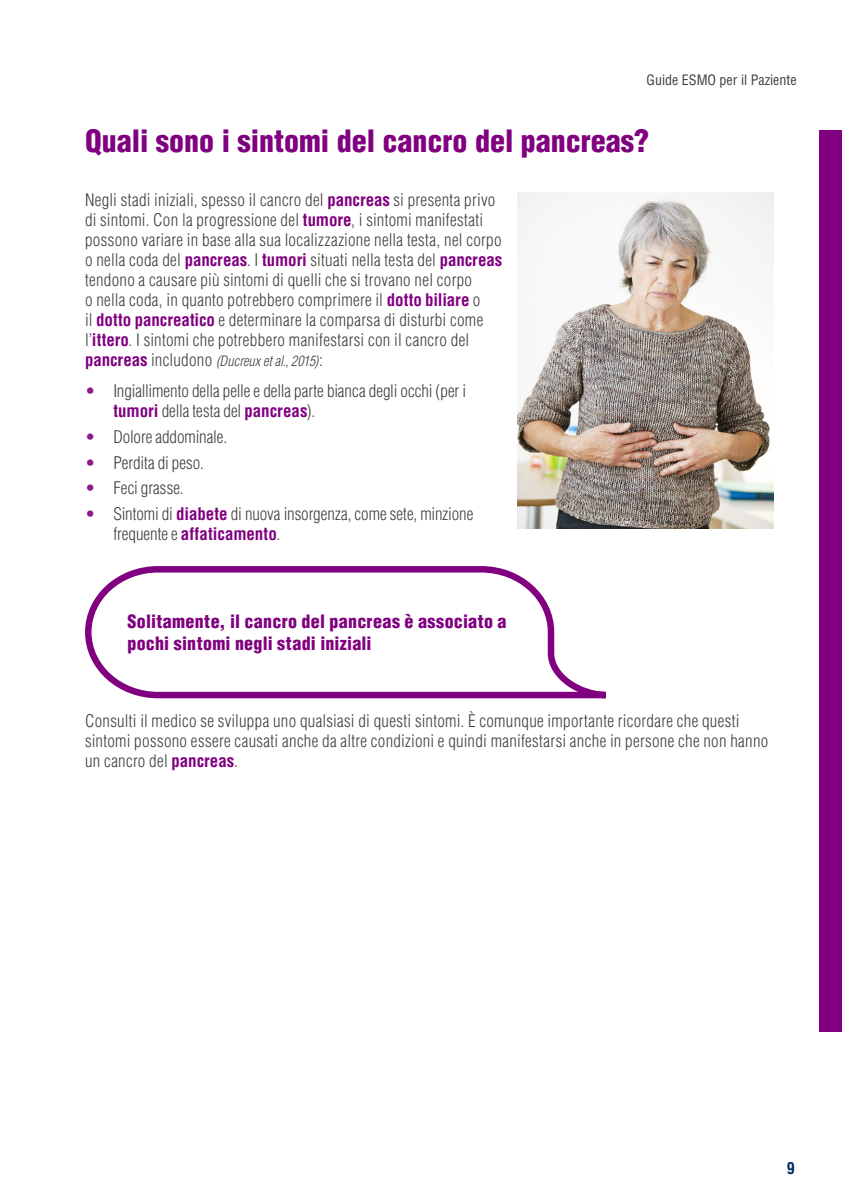
<style>
.page{position:relative;width:842px;height:1191px;background:#fff}
.page>*{position:absolute;margin:0;border:0;box-sizing:border-box;transform-origin:0 0}
.t1{font:900 condensed 30px "Helvetica LT Std";color:#800080}
.t2{font:900 condensed 18px/22px "Helvetica LT Std";letter-spacing:.015em;color:#800080}
.t3{font:300 condensed 17px/20px "Helvetica LT Std";letter-spacing:.015em;color:#3e3e3f}
.t4{font:300 condensed 17px/20px "Helvetica LT Std";letter-spacing:-.005em;color:#3e3e3f}
.t5{font:700 condensed 16px "Helvetica LT Std";color:#002e5e}
.t6{font:italic 300 condensed 14px "Helvetica";color:#3e3e3f}
.t7{font:condensed 14px "Helvetica LT Std";color:#3e3e3f}
.s1{font-weight:700;color:#800080}
.s2{font-family:"Helvetica LT Std";font-weight:700;font-style:normal;font-size:17px;color:#800080}
.s3{font-family:"Helvetica LT Std";font-style:normal;font-size:17px}
.s4{color:#8d1a8d}
</style>
<div class="page">
<div style="left:819px;top:130px;width:23px;height:902px;background:#800080"></div>
<svg style="left:85px;top:566px;width:521px;height:133px"></svg>
<img style="left:518px;top:192px;width:256px;height:336px">
<p class="t7" style="left:646px;top:71px;width:152px">Guide ESMO per il Paziente</p>
<h1 class="t1" style="left:85px;top:122px;width:566px">Quali sono i sintomi del cancro del pancreas?</h1>
<p class="t3" style="left:85px;top:190px;width:419px">Negli stadi iniziali, spesso il cancro del <span class="s1">pancreas</span> si presenta privo di sintomi. Con la progressione del <span class="s1">tumore</span>, i sintomi manifestati possono variare in base alla sua localizzazione nella testa, nel corpo o nella coda del <span class="s1">pancreas</span>. I <span class="s1">tumori</span> situati nella testa del <span class="s1">pancreas </span>tendono a causare più sintomi di quelli che si trovano nel corpo<br>o nella coda, in quanto potrebbero comprimere il <span class="s1">dotto biliare</span> o<br>il <span class="s1">dotto pancreatico</span> e determinare la comparsa di disturbi come l’<span class="s1">ittero</span>. I sintomi che potrebbero manifestarsi con il cancro del</p>
<p class="t6" style="left:85px;top:352px;width:239px"><span class="s2">pancreas</span> <span class="s3">includono</span> (Ducreux et al., 2015)<span class="s3">:</span></p>
<p class="t4" style="left:113px;top:381px;width:354px;text-indent:-28px"><span class="s4">•</span> Ingiallimento della pelle e della parte bianca degli occhi (per i <span class="s1">tumori</span> della testa del <span class="s1">pancreas</span>).</p>
<p class="t4" style="left:85px;top:427px;width:144px"><span class="s4">•</span> Dolore addominale.</p>
<p class="t3" style="left:85px;top:452px;width:120px"><span class="s4">•</span> Perdita di peso.</p>
<p class="t3" style="left:85px;top:478px;width:100px"><span class="s4">•</span> Feci grasse.</p>
<p class="t4" style="left:113px;top:504px;width:361px;text-indent:-28px"><span class="s4">•</span> Sintomi di <span class="s1">diabete</span> di nuova insorgenza, come sete, minzione frequente e <span class="s1">affaticamento</span>.</p>
<p class="t2" style="left:128px;top:610px;width:380px">Solitamente, il cancro del pancreas è associato a pochi sintomi negli stadi iniziali</p>
<p class="t3" style="left:85px;top:710px;width:685px">Consulti il medico se sviluppa uno qualsiasi di questi sintomi. È comunque importante ricordare che questi sintomi possono essere causati anche da altre condizioni e quindi manifestarsi anche in persone che non hanno un cancro del <span class="s1">pancreas</span>.</p>
<p class="t5" style="left:787px;top:1158px;width:9px">9</p>
</div>
